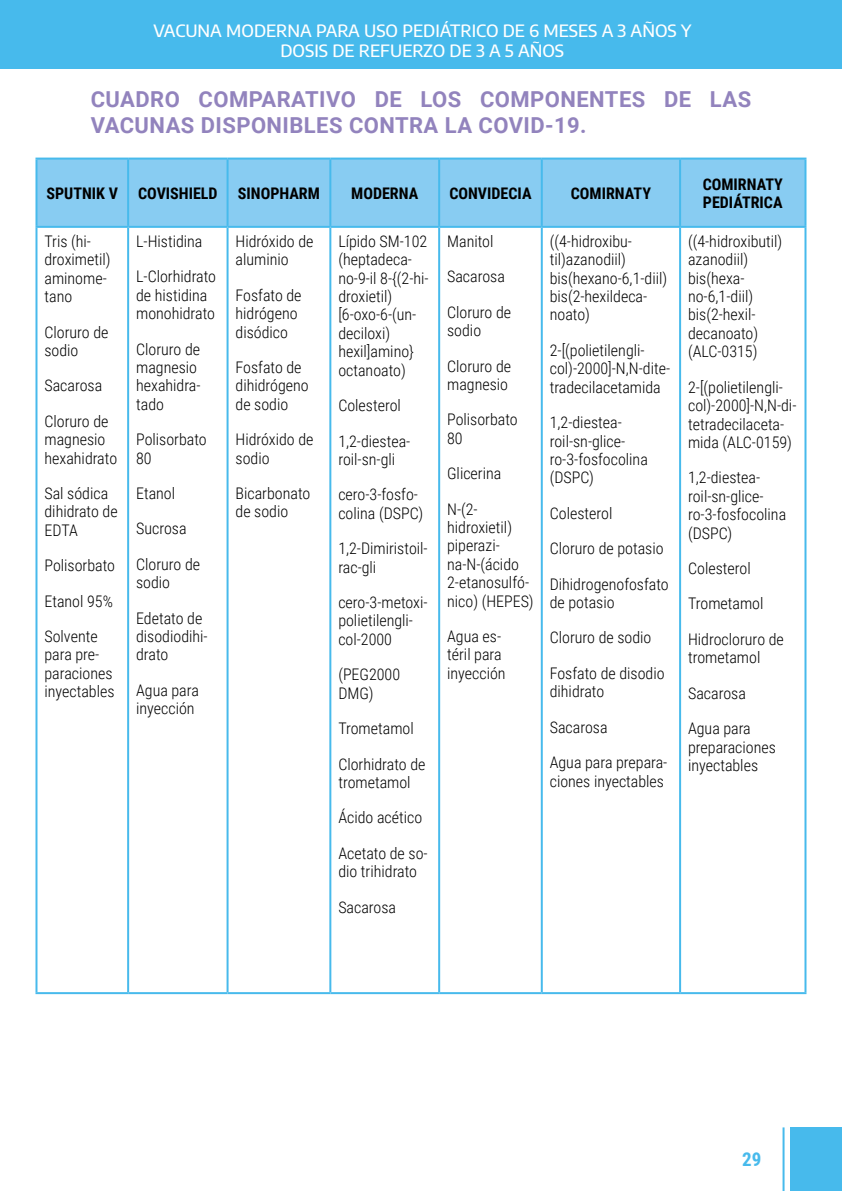
<style>
.page{position:relative;width:842px;height:1191px;background:#fff}
.page>*{position:absolute;margin:0;border:0;box-sizing:border-box;transform-origin:0 0}
.t1{font:700 22px/25.4px "Roboto";letter-spacing:.02em;color:#9283bd}
.t2{font:700 19px "Roboto Condensed";color:#47baec}
.t3{font:500 17px/20.4px "Encode Sans";color:#fff;text-align:center}
.t4{font:300 16px/18.4px "Roboto Condensed";color:#000}
.t5{font:700 16px/18.4px "Roboto Condensed";color:#000}
</style>
<div class="page">
<div style="left:0;top:0;width:842px;height:68px;background:#47baec"></div>
<div style="left:790px;top:1127px;width:52px;height:64px;background:#47baec"></div>
<hr style="left:782px;top:1127px;width:2px;height:64px;background:#47baec">
<div style="left:37px;top:160px;width:767px;height:66px;background:#88ccf2"></div>
<hr style="left:35px;top:158px;width:93px;height:2px;background:#47baec">
<hr style="left:35px;top:160px;width:2px;height:66px;background:#47baec">
<hr style="left:128px;top:158px;width:100px;height:2px;background:#47baec">
<hr style="left:127px;top:160px;width:2px;height:66px;background:#47baec">
<hr style="left:228px;top:158px;width:102px;height:2px;background:#47baec">
<hr style="left:227px;top:160px;width:2px;height:66px;background:#47baec">
<hr style="left:330px;top:158px;width:109px;height:2px;background:#47baec">
<hr style="left:329px;top:160px;width:2px;height:66px;background:#47baec">
<hr style="left:439px;top:158px;width:103px;height:2px;background:#47baec">
<hr style="left:438px;top:160px;width:2px;height:66px;background:#47baec">
<hr style="left:542px;top:158px;width:138px;height:2px;background:#47baec">
<hr style="left:541px;top:160px;width:2px;height:66px;background:#47baec">
<hr style="left:680px;top:158px;width:126px;height:2px;background:#47baec">
<hr style="left:679px;top:160px;width:2px;height:66px;background:#47baec">
<hr style="left:804px;top:160px;width:2px;height:66px;background:#47baec">
<hr style="left:35px;top:226px;width:93px;height:2px;background:#47baec">
<hr style="left:35px;top:228px;width:2px;height:764px;background:#47baec">
<hr style="left:128px;top:226px;width:100px;height:2px;background:#47baec">
<hr style="left:127px;top:228px;width:2px;height:764px;background:#47baec">
<hr style="left:228px;top:226px;width:102px;height:2px;background:#47baec">
<hr style="left:227px;top:228px;width:2px;height:764px;background:#47baec">
<hr style="left:330px;top:226px;width:109px;height:2px;background:#47baec">
<hr style="left:329px;top:228px;width:2px;height:764px;background:#47baec">
<hr style="left:439px;top:226px;width:103px;height:2px;background:#47baec">
<hr style="left:438px;top:228px;width:2px;height:764px;background:#47baec">
<hr style="left:542px;top:226px;width:138px;height:2px;background:#47baec">
<hr style="left:541px;top:228px;width:2px;height:764px;background:#47baec">
<hr style="left:680px;top:226px;width:126px;height:2px;background:#47baec">
<hr style="left:679px;top:228px;width:2px;height:764px;background:#47baec">
<hr style="left:804px;top:228px;width:2px;height:764px;background:#47baec">
<hr style="left:35px;top:992px;width:93px;height:2px;background:#47baec">
<hr style="left:128px;top:992px;width:100px;height:2px;background:#47baec">
<hr style="left:228px;top:992px;width:102px;height:2px;background:#47baec">
<hr style="left:330px;top:992px;width:109px;height:2px;background:#47baec">
<hr style="left:439px;top:992px;width:103px;height:2px;background:#47baec">
<hr style="left:542px;top:992px;width:138px;height:2px;background:#47baec">
<hr style="left:680px;top:992px;width:126px;height:2px;background:#47baec">
<p class="t3" style="left:153px;top:19px;width:539px">VACUNA MODERNA PARA USO PEDIÁTRICO DE 6 MESES A 3 AÑOS Y<br>DOSIS DE REFUERZO DE 3 A 5 AÑOS</p>
<h1 class="t1" style="left:91px;top:86px;width:662px">CUADRO COMPARATIVO DE LOS COMPONENTES DE LAS<br>VACUNAS DISPONIBLES CONTRA LA COVID-19.</h1>
<p class="t5" style="left:47px;top:183px;width:73px">SPUTNIK V</p>
<p class="t5" style="left:138px;top:183px;width:81px">COVISHIELD</p>
<p class="t5" style="left:238px;top:183px;width:84px">SINOPHARM</p>
<p class="t5" style="left:351px;top:183px;width:69px">MODERNA</p>
<p class="t5" style="left:449px;top:183px;width:84px">CONVIDECIA</p>
<p class="t5" style="left:571px;top:183px;width:82px">COMIRNATY</p>
<p class="t5" style="left:703px;top:174px;width:82px">COMIRNATY<br>PEDIÁTRICA</p>
<p class="t4" style="left:44px;top:231px;width:68px">Tris (hi&shy;droximetil) aminome&shy;tano</p>
<p class="t4" style="left:44px;top:322px;width:66px">Cloruro de sodio</p>
<p class="t4" style="left:44px;top:376px;width:59px">Sacarosa</p>
<p class="t4" style="left:44px;top:411px;width:74px">Cloruro de magnesio hexahidrato</p>
<p class="t4" style="left:44px;top:483px;width:75px">Sal sódica dihidrato de<br>EDTA</p>
<p class="t4" style="left:44px;top:556px;width:72px">Polisorbato</p>
<p class="t4" style="left:44px;top:591px;width:70px">Etanol 95%</p>
<p class="t4" style="left:44px;top:626px;width:72px">Solvente para pre&shy;paraciones inyectables</p>
<p class="t4" style="left:550px;top:231px;width:119px">((4-hidroxibu&shy;til)azanodiil) bis(hexano-6,1-diil) bis(2-hexildeca&shy;noato)</p>
<p class="t4" style="left:550px;top:340px;width:122px">2-[(polietilengli&shy;col)-2000]-N,N-dite&shy;tradecilacetamida</p>
<p class="t4" style="left:550px;top:413px;width:100px">1,2-diestea&shy;roil-sn-glice&shy;ro-3-fosfocolina (DSPC)</p>
<p class="t4" style="left:550px;top:503px;width:64px">Colesterol</p>
<p class="t4" style="left:550px;top:539px;width:115px">Cloruro de potasio</p>
<p class="t4" style="left:550px;top:574px;width:121px">Dihidrogenofosfato de potasio</p>
<p class="t4" style="left:550px;top:628px;width:103px">Cloruro de sodio</p>
<p class="t4" style="left:550px;top:663px;width:116px">Fosfato de disodio dihidrato</p>
<p class="t4" style="left:550px;top:717px;width:59px">Sacarosa</p>
<p class="t4" style="left:550px;top:752px;width:119px">Agua para prepara&shy;ciones inyectables</p>
<p class="t4" style="left:688px;top:231px;width:96px">((4-hidroxibutil) azanodiil) bis(hexa&shy;no-6,1-diil) bis(2-hexil&shy;decanoato) (ALC-0315)</p>
<p class="t4" style="left:688px;top:377px;width:110px">2-[(polietilengli&shy;col)-2000]-N,N-di&shy;tetradecilaceta&shy;mida (ALC-0159)</p>
<p class="t4" style="left:688px;top:468px;width:100px">1,2-diestea&shy;roil-sn-glice&shy;ro-3-fosfocolina (DSPC)</p>
<p class="t4" style="left:688px;top:558px;width:64px">Colesterol</p>
<p class="t4" style="left:688px;top:594px;width:77px">Trometamol</p>
<p class="t4" style="left:688px;top:629px;width:97px">Hidrocloruro de trometamol</p>
<p class="t4" style="left:688px;top:683px;width:59px">Sacarosa</p>
<p class="t4" style="left:688px;top:718px;width:89px">Agua para preparaciones inyectables</p>
<p class="t4" style="left:236px;top:231px;width:80px">Hidróxido de aluminio</p>
<p class="t4" style="left:236px;top:285px;width:68px">Fosfato de hidrógeno disódico</p>
<p class="t4" style="left:236px;top:357px;width:75px">Fosfato de dihidrógeno de sodio</p>
<p class="t4" style="left:236px;top:430px;width:80px">Hidróxido de sodio</p>
<p class="t4" style="left:236px;top:483px;width:76px">Bicarbonato de sodio</p>
<p class="t4" style="left:338px;top:231px;width:92px">Lípido SM-102 (heptadeca&shy;no-9-il 8-{(2-hi&shy;droxietil) [6-oxo-6-(un&shy;deciloxi) hexil]amino} octanoato)</p>
<p class="t4" style="left:338px;top:396px;width:64px">Colesterol</p>
<p class="t4" style="left:338px;top:431px;width:74px">1,2-diestea&shy;roil-sn-gli</p>
<p class="t4" style="left:338px;top:485px;width:86px">cero-3-fosfo&shy;colina (DSPC)</p>
<p class="t4" style="left:338px;top:539px;width:91px">1,2-Dimiristoil&shy;rac-gli</p>
<p class="t4" style="left:338px;top:592px;width:91px">cero-3-metoxi&shy;polietilengli&shy;col-2000</p>
<p class="t4" style="left:338px;top:665px;width:63px">(PEG2000<br>DMG)</p>
<p class="t4" style="left:338px;top:718px;width:77px">Trometamol</p>
<p class="t4" style="left:338px;top:754px;width:89px">Clorhidrato de trometamol</p>
<p class="t4" style="left:338px;top:808px;width:85px">Ácido acético</p>
<p class="t4" style="left:338px;top:843px;width:91px">Acetato de so&shy;dio trihidrato</p>
<p class="t4" style="left:338px;top:897px;width:59px">Sacarosa</p>
<p class="t4" style="left:447px;top:231px;width:48px">Manitol</p>
<p class="t4" style="left:447px;top:267px;width:59px">Sacarosa</p>
<p class="t4" style="left:447px;top:302px;width:66px">Cloruro de sodio</p>
<p class="t4" style="left:447px;top:356px;width:66px">Cloruro de magnesio</p>
<p class="t4" style="left:447px;top:410px;width:72px">Polisorbato<br>80</p>
<p class="t4" style="left:447px;top:464px;width:56px">Glicerina</p>
<p class="t4" style="left:447px;top:499px;width:88px">N-(2- hidroxietil) piperazi&shy;na-N-(ácido<br>2-etanosulfó&shy;nico) (HEPES)</p>
<p class="t4" style="left:447px;top:626px;width:60px">Agua es&shy;téril para inyección</p>
<p class="t4" style="left:136px;top:231px;width:68px">L-Histidina</p>
<p class="t4" style="left:136px;top:267px;width:81px">L-Clorhidrato de histidina monohidrato</p>
<p class="t4" style="left:136px;top:339px;width:66px">Cloruro de magnesio hexahidra&shy;tado</p>
<p class="t4" style="left:136px;top:430px;width:72px">Polisorbato<br>80</p>
<p class="t4" style="left:136px;top:483px;width:41px">Etanol</p>
<p class="t4" style="left:136px;top:519px;width:52px">Sucrosa</p>
<p class="t4" style="left:136px;top:554px;width:66px">Cloruro de sodio</p>
<p class="t4" style="left:136px;top:608px;width:73px">Edetato de disodiodihi&shy;drato</p>
<p class="t4" style="left:136px;top:680px;width:64px">Agua para inyección</p>
<p class="t2" style="left:742px;top:1146px;width:21px">29</p>
</div>
